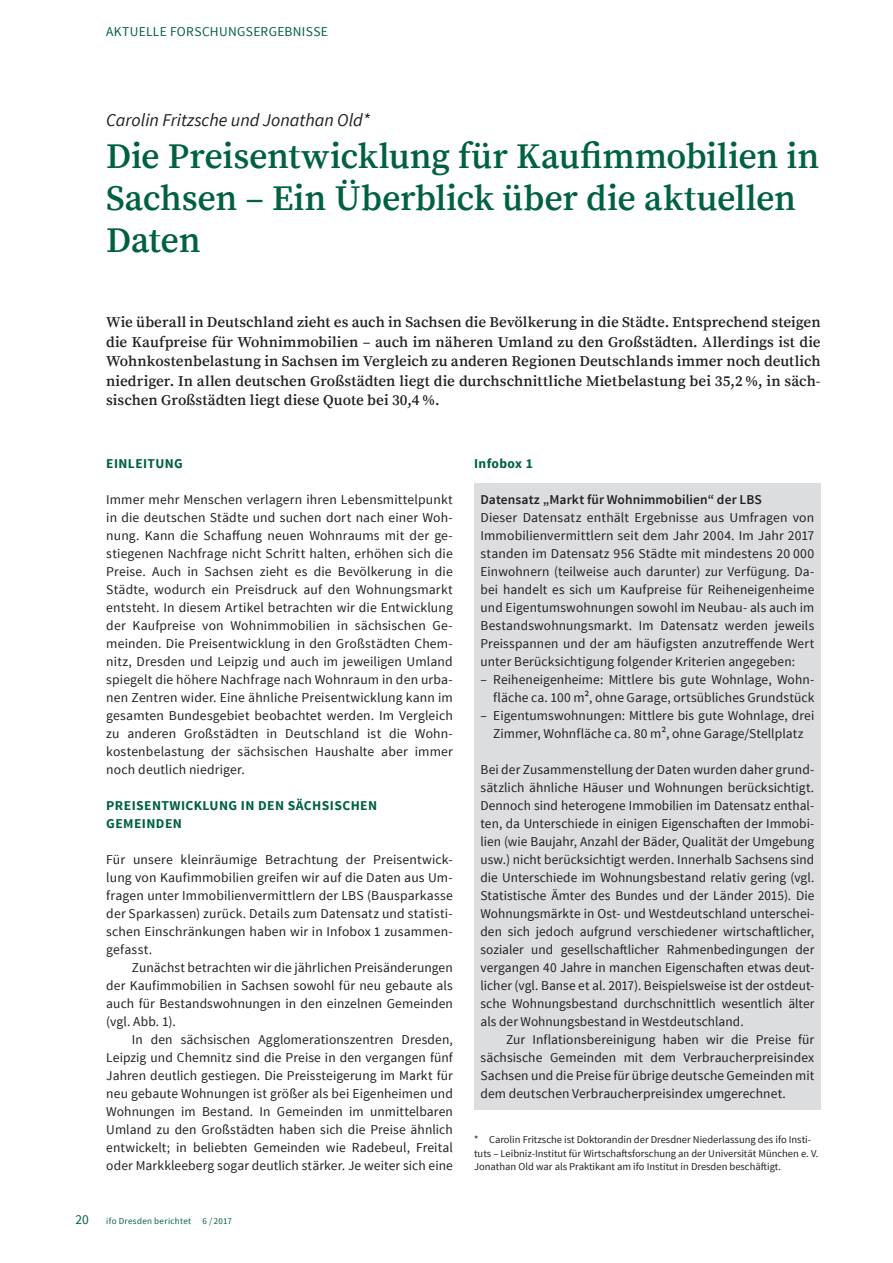
<style>
.page{position:relative;width:893px;height:1263px;background:#fff}
.page>*{position:absolute;margin:0;border:0;box-sizing:border-box;transform-origin:0 0}
.t1{font:600 36px/42px "Source Serif Pro";letter-spacing:-.01em;color:#006142}
.t2{font:italic 18px "Source Sans Pro";color:#231f20}
.t3{font:600 15px/19.5px "Source Serif Pro";color:#231f20;text-align:justify}
.t4{font:13.5px/18px "Source Sans Pro";letter-spacing:.01em;color:#231f20;text-align:justify}
.t5{font:700 13.5px/18px "Source Sans Pro";letter-spacing:.03em;color:#006142}
.t6{font:600 13.5px "Source Sans Pro";letter-spacing:.005em;color:#231f20}
.t7{font:13.5px "Source Sans Pro";letter-spacing:.02em;color:#006142}
.t8{font:10.5px/13.5px "Source Sans Pro";color:#231f20}
.t9{font:9px "Source Sans Pro";letter-spacing:.035em;color:#006142}
</style>
<div class="page">
<div style="left:474px;top:483px;width:347px;height:627px;background:#dcdddf"></div>
<p class="t7" style="left:106px;top:23px;width:223px">aktuelle Forschungsergebnisse</p>
<h2 class="t2" style="left:106px;top:109px;width:265px">Carolin Fritzsche und Jonathan Old*</h2>
<h1 class="t1" style="left:106px;top:136px;width:715px">Die Preisentwicklung für Kaufimmobilien in<br>Sachsen – Ein Überblick über die aktuellen<br>Daten</h1>
<p class="t3" style="left:106px;top:313px;width:716px">Wie überall in Deutschland zieht es auch in Sachsen die Bevölkerung in die Städte. Entsprechend steigen die Kaufpreise für Wohnimmobilien – auch im näheren Umland zu den Großstädten. Allerdings ist die Wohnkostenbelastung in Sachsen im Vergleich zu anderen Regionen Deutschlands immer noch deutlich niedriger. In allen deutschen Großstädten liegt die durchschnittliche Mietbelastung bei 35,2 %, in säch&shy;sischen Großstädten liegt diese Quote bei 30,4 %.</p>
<p class="t5" style="left:106px;top:455px;width:9px">EINLEITUNG</p>
<p class="t4" style="left:106px;top:491px;width:348px">Immer mehr Menschen verlagern ihren Lebensmittelpunkt in die deutschen Städte und suchen dort nach einer Woh&shy;nung. Kann die Schaffung neuen Wohnraums mit der ge&shy;stiegenen Nachfrage nicht Schritt halten, erhöhen sich die Preise. Auch in Sachsen zieht es die Bevölkerung in die Städte, wodurch ein Preisdruck auf den Wohnungsmarkt entsteht. In diesem Artikel betrachten wir die Entwicklung der Kaufpreise von Wohnimmobilien in sächsischen Ge&shy;meinden. Die Preisentwicklung in den Großstädten Chem&shy;nitz, Dresden und Leipzig und auch im jeweiligen Umland spiegelt die höhere Nachfrage nach Wohnraum in den urba&shy;nen Zentren wider. Eine ähnliche Preisentwicklung kann im gesamten Bundesgebiet beobachtet werden. Im Vergleich zu anderen Großstädten in Deutschland ist die Wohn&shy;kostenbelastung der sächsischen Haushalte aber immer noch deutlich niedriger.</p>
<p class="t5" style="left:106px;top:797px;width:272px">PREISENTWICKLUNG IN DEN SÄCHSISCHEN<br>GEMEINDEN</p>
<p class="t4" style="left:106px;top:851px;width:348px">Für unsere kleinräumige Betrachtung der Preisentwick&shy;lung von Kaufimmobilien greifen wir auf die Daten aus Um&shy;fragen unter Immobilienvermittlern der LBS (Bausparkasse der Sparkassen) zurück. Details zum Datensatz und statisti&shy;schen Einschränkungen haben wir in Infobox 1 zusammen&shy;gefasst.</p>
<p class="t4" style="left:106px;top:959px;width:348px;text-indent:26px">Zunächst betrachten wir die jährlichen Preisänderungen der Kaufimmobilien in Sachsen sowohl für neu gebaute als auch für Bestandswohnungen in den einzelnen Gemeinden (vgl. Abb. 1).</p>
<p class="t4" style="left:106px;top:1031px;width:348px;text-indent:26px">In den sächsischen Agglomerationszentren Dresden, Leipzig und Chemnitz sind die Preise in den vergangen fünf Jahren deutlich gestiegen. Die Preissteigerung im Markt für neu gebaute Wohnungen ist größer als bei Eigenheimen und Wohnungen im Bestand. In Gemeinden im unmittelbaren Umland zu den Großstädten haben sich die Preise ähnlich entwickelt; in beliebten Gemeinden wie Radebeul, Freital oder Markkleeberg sogar deutlich stärker. Je weiter sich eine</p>
<p class="t7" style="left:75px;top:1211px;width:15px">20</p>
<p class="t9" style="left:106px;top:1215px;width:127px">ifo Dresden berichtet 6 / 2017</p>
<p class="t5" style="left:474px;top:455px;width:60px">INFOBOX 1</p>
<p class="t6" style="left:480px;top:491px;width:283px">Datensatz „Markt für Wohnimmobilien“ der LBS</p>
<p class="t4" style="left:480px;top:509px;width:335px">Dieser Datensatz enthält Ergebnisse aus Umfragen von Immobilienvermittlern seit dem Jahr 2004. Im Jahr 2017 standen im Datensatz 956 Städte mit mindestens 20 000<br>Einwohnern (teilweise auch darunter) zur Verfügung. Da&shy;bei handelt es sich um Kaufpreise für Reiheneigenheime und Eigentumswohnungen sowohl im Neubau- als auch im Bestandswohnungsmarkt. Im Datensatz werden jeweils Preisspannen und der am häufigsten anzutreffende Wert unter Berücksichtigung folgender Kriterien angegeben:</p>
<p class="t4" style="left:480px;top:671px;width:335px;text-align:right">– Reiheneigenheime: Mittlere bis gute Wohnlage, Wohn&shy;fläche ca. 100 m², ohne Garage, ortsübliches Grundstück</p>
<p class="t4" style="left:480px;top:707px;width:335px;text-align:center">– Eigentumswohnungen: Mittlere bis gute Wohnlage, drei<br>Zimmer, Wohnfläche ca. 80 m², ohne Garage/Stellplatz</p>
<p class="t4" style="left:480px;top:761px;width:335px">Bei der Zusammenstellung der Daten wurden daher grund&shy;sätzlich ähnliche Häuser und Wohnungen berücksichtigt.<br>Dennoch sind heterogene Immobilien im Datensatz enthal&shy;ten, da Unterschiede in einigen Eigenschaften der Immobi&shy;lien (wie Baujahr, Anzahl der Bäder, Qualität der Umgebung usw.) nicht berücksichtigt werden. Innerhalb Sachsens sind die Unterschiede im Wohnungsbestand relativ gering (vgl.<br>Statistische Ämter des Bundes und der Länder 2015). Die Wohnungsmärkte in Ost- und Westdeutschland unterschei&shy;den sich jedoch aufgrund verschiedener wirtschaftlicher, sozialer und gesellschaftlicher Rahmenbedingungen der vergangen 40 Jahre in manchen Eigenschaften etwas deut&shy;licher (vgl. Banse et al. 2017). Beispielsweise ist der ostdeut&shy;sche Wohnungsbestand durchschnittlich wesentlich älter als der Wohnungsbestand in Westdeutschland.</p>
<p class="t4" style="left:480px;top:1031px;width:335px;text-indent:26px">Zur Inflationsbereinigung haben wir die Preise für sächsische Gemeinden mit dem Verbraucherpreisindex Sachsen und die Preise für übrige deutsche Gemeinden mit dem deutschen Verbraucherpreisindex umgerechnet.</p>
<p class="t8" style="left:474px;top:1133px;width:346px">* Carolin Fritzsche ist Doktorandin der Dresdner Niederlassung des ifo Insti&shy;tuts – Leibniz-Institut für Wirtschaftsforschung an der Universität München e. V.<br>Jonathan Old war als Praktikant am ifo Institut in Dresden beschäftigt.</p>
</div>
